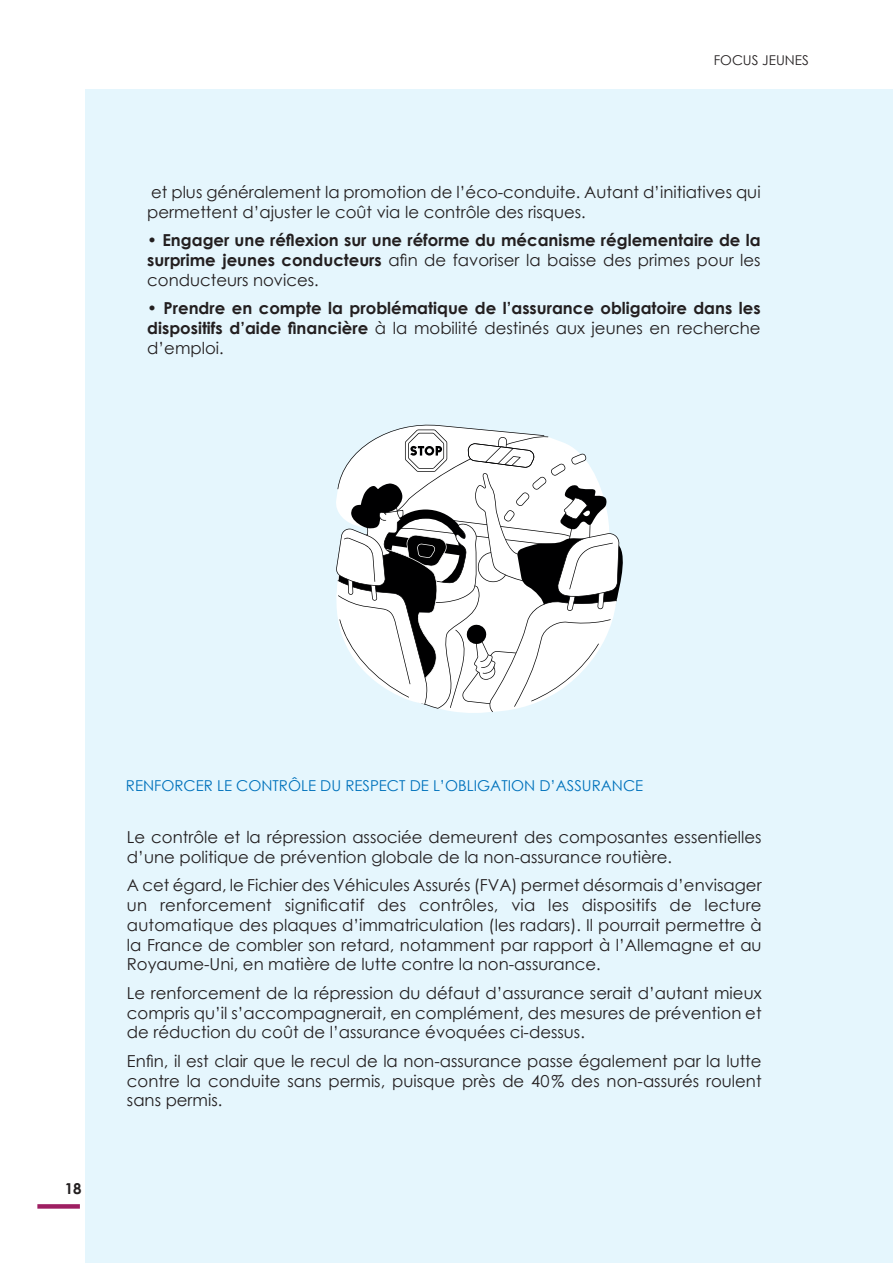
<style>
.page{position:relative;width:893px;height:1263px;background:#fff}
.page>*{position:absolute;margin:0;border:0;box-sizing:border-box;transform-origin:0 0}
.t1{font:16.5px/19.8px "Century Gothic";color:#231f20;text-align:justify}
.t2{font:700 16.5px/19.8px "Century Gothic";color:#231f20;text-align:justify}
.t3{font:15px "Century Gothic";color:#0072bc}
.t4{font:700 15px "Century Gothic";color:#231f20}
.t5{font:13.5px "Century Gothic";color:#231f20}
.s1{font-weight:400}
</style>
<div class="page">
<div style="left:37px;top:1204px;width:43px;height:5px;background:#9e1f62"></div>
<div style="left:86px;top:89px;width:807px;height:1174px;background:#e5f6fd"></div>
<svg style="left:336px;top:424px;width:287px;height:288px"></svg>
<p class="t5" style="left:714px;top:51px;width:97px">FOCUS JEUNES</p>
<p class="t1" style="left:147px;top:182px;width:615px">et plus généralement la promotion de l’éco-conduite. Autant d’initiatives qui permettent d’ajuster le coût via le contrôle des risques.</p>
<p class="t2" style="left:147px;top:229px;width:615px"><span class="s1">•</span> Engager une réflexion sur une réforme du mécanisme réglementaire de la surprime jeunes conducteurs <span class="s1">afin de favoriser la baisse des primes pour les conducteurs novices.</span></p>
<p class="t2" style="left:147px;top:297px;width:615px"><span class="s1">•</span> Prendre en compte la problématique de l’assurance obligatoire dans les dispositifs d’aide financière <span class="s1">à la mobilité destinés aux jeunes en recherche d’emploi.</span></p>
<p class="t4" style="left:65px;top:1177px;width:18px">18</p>
<p class="t3" style="left:126px;top:775px;width:519px">RENFORCER LE CONTRÔLE DU RESPECT DE L’OBLIGATION D’ASSURANCE</p>
<p class="t1" style="left:127px;top:827px;width:636px">Le contrôle et la répression associée demeurent des composantes essentielles d’une politique de prévention globale de la non-assurance routière.</p>
<p class="t1" style="left:127px;top:875px;width:636px">A cet égard, le Fichier des Véhicules Assurés (FVA) permet désormais d’envisager un renforcement significatif des contrôles, via les dispositifs de lecture automatique des plaques d’immatriculation (les radars). Il pourrait permettre à la France de combler son retard, notamment par rapport à l’Allemagne et au Royaume-Uni, en matière de lutte contre la non-assurance.</p>
<p class="t1" style="left:127px;top:983px;width:636px">Le renforcement de la répression du défaut d’assurance serait d’autant mieux compris qu’il s’accompagnerait, en complément, des mesures de prévention et de réduction du coût de l’assurance évoquées ci-dessus.</p>
<p class="t1" style="left:127px;top:1050px;width:636px">Enfin, il est clair que le recul de la non-assurance passe également par la lutte contre la conduite sans permis, puisque près de 40% des non-assurés roulent sans permis.</p>
</div>
